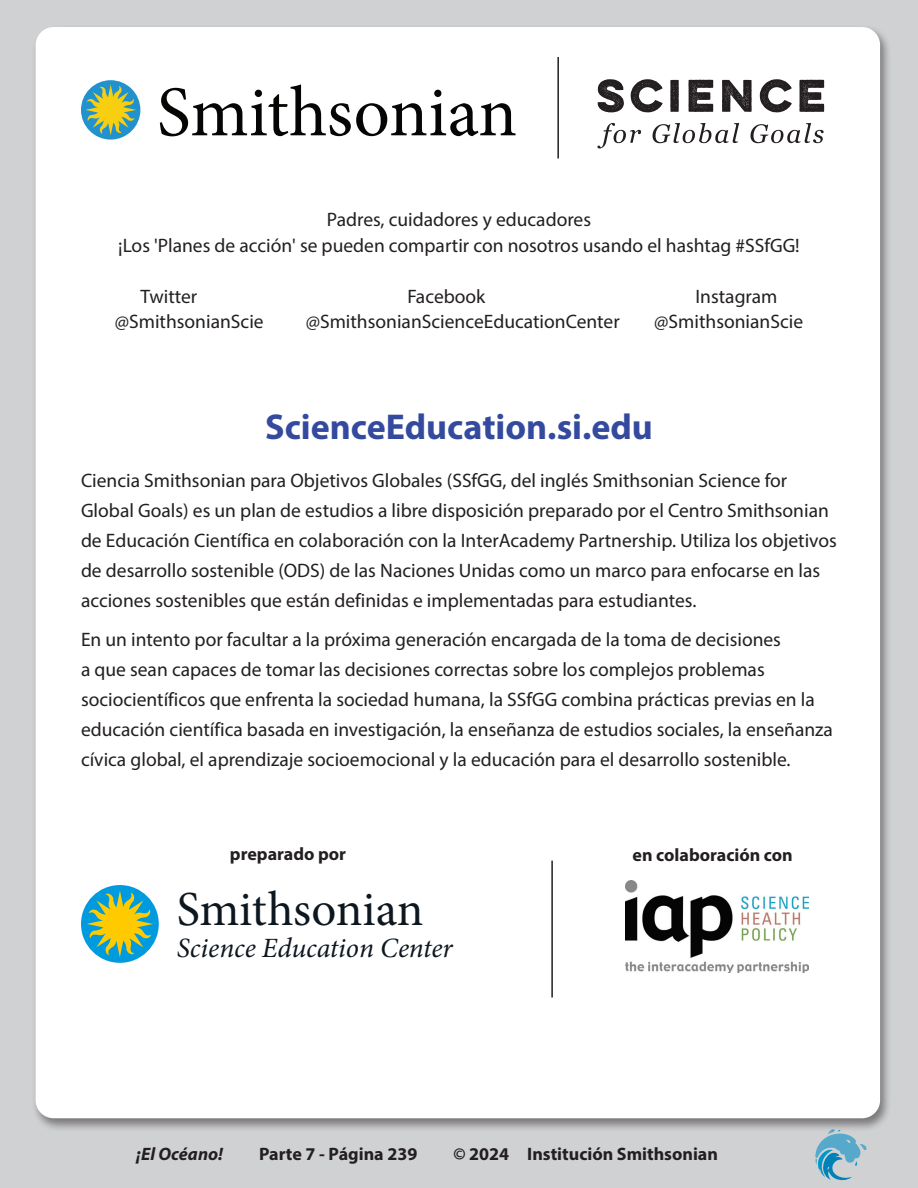
<style>
.page{position:relative;width:918px;height:1188px;background:#d0d1d3}
.page>*{position:absolute;margin:0;border:0;box-sizing:border-box;transform-origin:0 0}
.t1{font:48.9px "Minion Pro";letter-spacing:-.01em;color:#0d1720}
.t2{font:700 36px "Myriad Pro";color:#334a9f}
.t3{font:italic 27.9px "Minion Pro";letter-spacing:-.005em;color:#0d1620}
.t4{font:19.5px/30px "Myriad Pro";color:#231f20}
.t5{font:700 18px "Myriad Pro";color:#231f20}
.t6{font:italic 700 18px "Myriad Pro";color:#231f20}
</style>
<div class="page">
<svg style="left:815px;top:1132px;width:52px;height:48px"></svg>
<div style="left:31px;top:24px;width:861px;height:1108px;background:#231f20;opacity:.5"></div>
<div style="left:36px;top:27px;width:844px;height:1091px;background:#fff;border-radius:18px"></div>
<hr style="left:557px;top:57px;width:2px;height:102px;background:#231f20">
<svg style="left:598px;top:79px;width:26px;height:33px"></svg>
<svg style="left:631px;top:79px;width:32px;height:33px"></svg>
<svg style="left:670px;top:80px;width:9px;height:32px"></svg>
<svg style="left:688px;top:80px;width:25px;height:32px"></svg>
<svg style="left:722px;top:80px;width:30px;height:32px"></svg>
<svg style="left:760px;top:79px;width:32px;height:33px"></svg>
<svg style="left:799px;top:80px;width:25px;height:32px"></svg>
<svg style="left:160px;top:84px;width:356px;height:52px"></svg>
<div style="left:81px;top:80px;width:59px;height:60px;background:#2292ce;border-radius:50%"></div>
<svg style="left:85px;top:84px;width:51px;height:51px"></svg>
<svg style="left:597px;top:123px;width:44px;height:25px"></svg>
<svg style="left:653px;top:123px;width:86px;height:20px"></svg>
<svg style="left:751px;top:123px;width:73px;height:20px"></svg>
<img style="left:626px;top:881px;width:183px;height:91px">
<hr style="left:551px;top:861px;width:2px;height:136px;background:#231f20">
<div style="left:81px;top:885px;width:78px;height:78px;background:#009bde;border-radius:50%"></div>
<svg style="left:87px;top:891px;width:66px;height:66px"></svg>
<p class="t4" style="left:118px;top:207px;width:683px;line-height:25.5px;text-align:center">Padres, cuidadores y educadores<br>¡Los 'Planes de acción' se pueden compartir con nosotros usando el hashtag #SSfGG!</p>
<p class="t4" style="left:115px;top:283px;width:150px;line-height:25.5px;text-indent:26px">Twitter @SmithsonianScie</p>
<p class="t4" style="left:306px;top:283px;width:316px;line-height:25.5px;text-indent:102px">Facebook @SmithsonianScienceEducationCenter</p>
<p class="t4" style="left:654px;top:283px;width:150px;line-height:25.5px;text-indent:41px">Instagram @SmithsonianScie</p>
<p class="t2" style="left:265px;top:404px;width:389px">ScienceEducation.si.edu</p>
<p class="t4" style="left:81px;top:465px;width:757px">Ciencia Smithsonian para Objetivos Globales (SSfGG, del inglés Smithsonian Science for Global Goals) es un plan de estudios a libre disposición preparado por el Centro Smithsonian de Educación Científica en colaboración con la InterAcademy Partnership. Utiliza los objetivos de desarrollo sostenible (ODS) de las Naciones Unidas como un marco para enfocarse en las acciones sostenibles que están definidas e implementadas para estudiantes.</p>
<p class="t4" style="left:81px;top:624px;width:753px">En un intento por facultar a la próxima generación encargada de la toma de decisiones<br>a que sean capaces de tomar las decisiones correctas sobre los complejos problemas sociocientíficos que enfrenta la sociedad humana, la SSfGG combina prácticas previas en la educación científica basada en investigación, la enseñanza de estudios sociales, la enseñanza cívica global, el aprendizaje socioemocional y la educación para el desarrollo sostenible.</p>
<p class="t5" style="left:230px;top:842px;width:118px">preparado por</p>
<p class="t5" style="left:633px;top:843px;width:162px">en colaboración con</p>
<h1 class="t1" style="left:177px;top:877px;width:248px">Smithsonian</h1>
<h3 class="t3" style="left:177px;top:929px;width:278px">Science Education Center</h3>
<p class="t6" style="left:136px;top:1142px;width:88px">¡El Océano!</p>
<p class="t5" style="left:259px;top:1142px;width:160px">Parte 7 - Página 239</p>
<p class="t5" style="left:453px;top:1142px;width:266px">© 2024 Institución Smithsonian</p>
</div>
